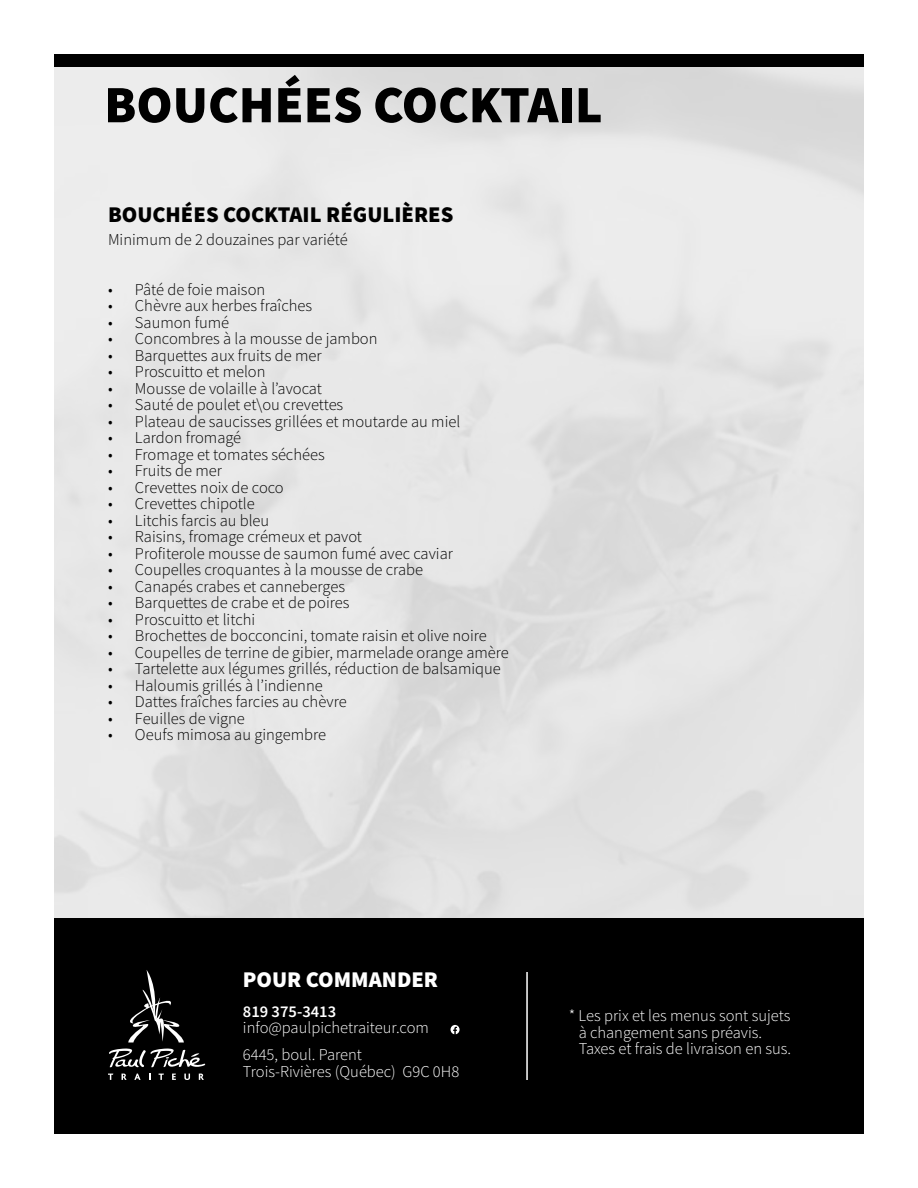
<style>
.page{position:relative;width:918px;height:1188px;background:#fff}
.page>*{position:absolute;margin:0;border:0;box-sizing:border-box;transform-origin:0 0}
.t1{font:900 52.5px "Source Sans Pro";color:#000}
.t2{font:900 22.5px "Source Sans Pro";color:#000}
.t3{font:900 22.5px "Source Sans Pro";color:#fff}
.t4{font:300 16.5px "Source Sans Pro";color:#000}
.t5{font:300 16.5px/16.5px "Source Sans Pro";color:#fff}
.t6{font:600 16.5px "Source Sans Pro";color:#fff}
</style>
<div class="page">
<div style="left:54px;top:918px;width:810px;height:216px;background:#000"></div>
<div style="left:54px;top:54px;width:810px;height:13px;background:#000"></div>
<svg style="left:108px;top:1074px;width:5px;height:6px"></svg>
<svg style="left:122px;top:1074px;width:5px;height:6px"></svg>
<svg style="left:134px;top:1074px;width:7px;height:6px"></svg>
<svg style="left:159px;top:1074px;width:5px;height:6px"></svg>
<svg style="left:172px;top:1074px;width:4px;height:6px"></svg>
<svg style="left:184px;top:1074px;width:6px;height:6px"></svg>
<svg style="left:199px;top:1074px;width:5px;height:6px"></svg>
<svg style="left:109px;top:1049px;width:96px;height:19px"></svg>
<svg style="left:128px;top:970px;width:56px;height:73px"></svg>
<hr style="left:526px;top:972px;width:2px;height:108px;background:#fff">
<svg style="left:451px;top:1025px;width:9px;height:9px"></svg>
<h1 class="t1" style="left:104px;top:69px;width:500px">BOUCHÉES COCKTAIL</h1>
<h2 class="t2" style="left:108px;top:199px;width:347px">BOUCHÉES COCKTAIL RÉGULIÈRES</h2>
<p class="t4" style="left:108px;top:230px;width:241px">Minimum de 2 douzaines par variété</p>
<p class="t4" style="left:108px;top:279px;width:159px">• Pâté de foie maison</p>
<p class="t4" style="left:108px;top:296px;width:206px">• Chèvre aux herbes fraîches</p>
<p class="t4" style="left:108px;top:312px;width:123px">• Saumon fumé</p>
<p class="t4" style="left:108px;top:329px;width:271px">• Concombres à la mousse de jambon</p>
<p class="t4" style="left:108px;top:345px;width:215px">• Barquettes aux fruits de mer</p>
<p class="t4" style="left:108px;top:362px;width:159px">• Proscuitto et melon</p>
<p class="t4" style="left:108px;top:378px;width:216px">• Mousse de volaille à l’avocat</p>
<p class="t4" style="left:108px;top:395px;width:237px">• Sauté de poulet et\ou crevettes</p>
<p class="t4" style="left:108px;top:411px;width:354px">• Plateau de saucisses grillées et moutarde au miel</p>
<p class="t4" style="left:108px;top:428px;width:135px">• Lardon fromagé</p>
<p class="t4" style="left:108px;top:444px;width:218px">• Fromage et tomates séchées</p>
<p class="t4" style="left:108px;top:461px;width:116px">• Fruits de mer</p>
<p class="t4" style="left:108px;top:477px;width:177px">• Crevettes noix de coco</p>
<p class="t4" style="left:108px;top:494px;width:148px">• Crevettes chipotle</p>
<p class="t4" style="left:108px;top:510px;width:163px">• Litchis farcis au bleu</p>
<p class="t4" style="left:108px;top:527px;width:256px">• Raisins, fromage crémeux et pavot</p>
<p class="t4" style="left:108px;top:543px;width:347px">• Profiterole mousse de saumon fumé avec caviar</p>
<p class="t4" style="left:108px;top:560px;width:317px">• Coupelles croquantes à la mousse de crabe</p>
<p class="t4" style="left:108px;top:576px;width:239px">• Canapés crabes et canneberges</p>
<p class="t4" style="left:108px;top:593px;width:243px">• Barquettes de crabe et de poires</p>
<p class="t4" style="left:108px;top:609px;width:149px">• Proscuitto et litchi</p>
<p class="t4" style="left:108px;top:626px;width:380px">• Brochettes de bocconcini, tomate raisin et olive noire</p>
<p class="t4" style="left:108px;top:642px;width:402px">• Coupelles de terrine de gibier, marmelade orange amère</p>
<p class="t4" style="left:108px;top:659px;width:394px">• Tartelette aux légumes grillés, réduction de balsamique</p>
<p class="t4" style="left:108px;top:675px;width:216px">• Haloumis grillés à l’indienne</p>
<p class="t4" style="left:108px;top:692px;width:240px">• Dattes fraîches farcies au chèvre</p>
<p class="t4" style="left:108px;top:708px;width:138px">• Feuilles de vigne</p>
<p class="t4" style="left:108px;top:725px;width:220px">• Oeufs mimosa au gingembre</p>
<h2 class="t3" style="left:243px;top:964px;width:197px">POUR COMMANDER</h2>
<p class="t6" style="left:243px;top:1000px;width:95px">819 375-3413</p>
<p class="t5" style="left:243px;top:1014px;width:188px;line-height:27px">info@paulpichetraiteur.com<br>6445, boul. Parent</p>
<p class="t5" style="left:243px;top:1063px;width:218px">Trois-Rivières (Québec) G9C 0H8</p>
<p class="t5" style="left:579px;top:1007px;width:214px;text-indent:-10px">* Les prix et les menus sont sujets à changement sans préavis.<br>Taxes et frais de livraison en sus.</p>
</div>
